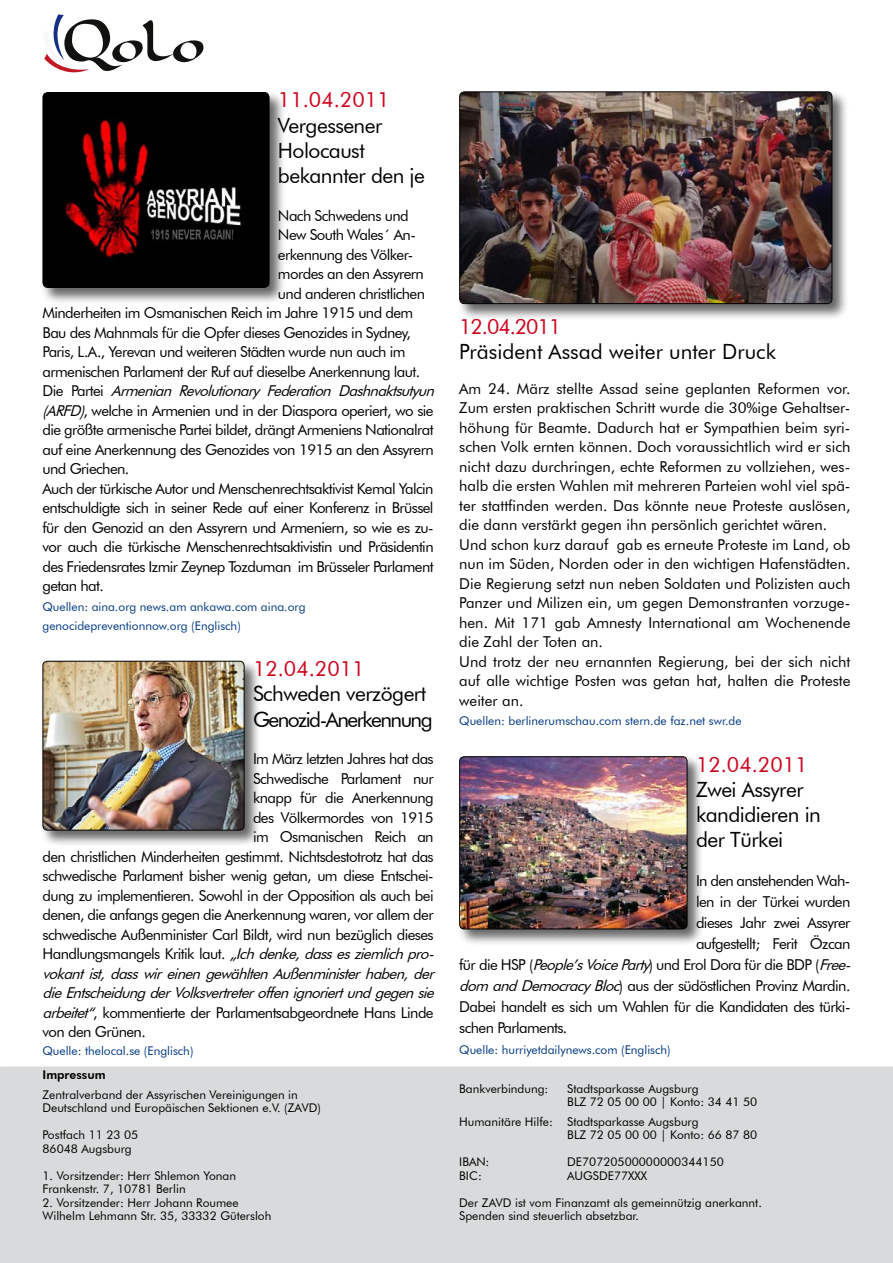
<style>
.page{position:relative;width:893px;height:1263px;background:#fff}
.page>*{position:absolute;margin:0;border:0;box-sizing:border-box;transform-origin:0 0}
.t1{font:70.05px "Dorovar FLF Carolus";color:#111210}
.t2{font:21px/25.2px "Futura BT";letter-spacing:-.025em;color:#000}
.t3{font:21px "Futura BT";color:#cd071e}
.t4{font:21px/25.2px "Futura BT";letter-spacing:-.075em;color:#000}
.t5{font:21px "Futura BT";color:#000}
.t6{font:15px "Futura BT";letter-spacing:-.04em;color:#000}
.t7{font:15px/19.5px "Futura BT";color:#000}
.t8{font:italic 15px "Futura BT";color:#000}
.t9{font:12px/13.5px "Futura BT";color:#000}
.t10{font:12px/19.5px "Futura BT";color:#003882}
.t11{font:800 12px "Futura BT";color:#000}
.s1{font-style:normal}
.s2{font-style:italic}
</style>
<div class="page">
<div style="left:0;top:1067px;width:893px;height:196px;background:#d9dadb"></div>
<svg style="left:44px;top:14px;width:45px;height:59px"></svg>
<div style="left:41px;top:90px;width:252px;height:221px;background:#000;opacity:.6"></div>
<img style="left:43px;top:93px;width:226px;height:194px">
<div style="left:43px;top:92px;width:226px;height:196px;border:1px solid #000;border-radius:5px"></div>
<div style="left:41px;top:659px;width:226px;height:194px;background:#000;opacity:.6"></div>
<img style="left:43px;top:661px;width:201px;height:169px">
<div style="left:43px;top:661px;width:201px;height:169px;border:1px solid #000;border-radius:4px"></div>
<div style="left:457px;top:754px;width:253px;height:199px;background:#000;opacity:.6"></div>
<img style="left:460px;top:757px;width:227px;height:172px">
<div style="left:459px;top:756px;width:228px;height:173px;border:1px solid #000;border-radius:4px"></div>
<div style="left:457px;top:89px;width:398px;height:238px;background:#000;opacity:.6"></div>
<img style="left:460px;top:92px;width:372px;height:212px">
<div style="left:459px;top:91px;width:373px;height:213px;border:1px solid #000;border-radius:5px"></div>
<h1 class="t1" style="left:64px;top:5px;width:143px">Qolo</h1>
<h2 class="t3" style="left:278px;top:87px;width:113px">11.04.2011</h2>
<h2 class="t2" style="left:278px;top:112px;width:148px">Vergessener<br>Holocaust bekannter den je</h2>
<p class="t6" style="left:278px;top:206px;width:132px">Nach Schwedens und</p>
<p class="t6" style="left:278px;top:226px;width:139px">New South Wales´ An-</p>
<p class="t6" style="left:278px;top:245px;width:137px">erkennung des Völker-</p>
<p class="t6" style="left:278px;top:265px;width:147px">mordes an den Assyrern</p>
<p class="t6" style="left:278px;top:284px;width:149px">und anderen christlichen</p>
<p class="t6" style="left:43px;top:304px;width:372px">Minderheiten im Osmanischen Reich im Jahre 1915 und dem</p>
<p class="t6" style="left:43px;top:323px;width:370px">Bau des Mahnmals für die Opfer dieses Genozides in Sydney,</p>
<p class="t6" style="left:43px;top:343px;width:364px">Paris, L.A., Yerevan und weiteren Städten wurde nun auch im</p>
<p class="t6" style="left:43px;top:362px;width:379px">armenischen Parlament der Ruf auf dieselbe Anerkennung laut.</p>
<p class="t8" style="left:43px;top:382px;width:397px"><span class="s1">D i e P a r t e i</span> Armenian Revolutionary Federation Dashnaktsutyun</p>
<p class="t6" style="left:43px;top:401px;width:393px"><span class="s2">(ARFD)</span>, welche in Armenien und in der Diaspora operiert, wo sie</p>
<p class="t6" style="left:43px;top:421px;width:393px">die größte armenische Partei bildet, drängt Armeniens Nationalrat</p>
<p class="t6" style="left:43px;top:440px;width:393px">auf eine Anerkennung des Genozides von 1915 an den Assyrern</p>
<p class="t6" style="left:43px;top:460px;width:88px">und Griechen.</p>
<p class="t6" style="left:43px;top:479px;width:393px">Auch der türkische Autor und Menschenrechtsaktivist Kemal Yalcin</p>
<p class="t6" style="left:43px;top:499px;width:393px">entschuldigte sich in seiner Rede auf einer Konferenz in Brüssel</p>
<p class="t6" style="left:43px;top:518px;width:393px">für den Genozid an den Assyrern und Armeniern, so wie es zu-</p>
<p class="t6" style="left:43px;top:538px;width:393px">vor auch die türkische Menschenrechtsaktivistin und Präsidentin</p>
<p class="t6" style="left:43px;top:557px;width:393px">des Friedensrates Izmir Zeynep Tozduman im Brüsseler Parlament</p>
<p class="t6" style="left:43px;top:577px;width:63px">getan hat.</p>
<p class="t10" style="left:43px;top:596px;width:265px">Quellen: aina.org news.am ankawa.com aina.org genocidepreventionnow.org (Englisch)</p>
<h2 class="t3" style="left:253px;top:656px;width:113px">12.04.2011</h2>
<h2 class="t4" style="left:253px;top:681px;width:181px">Schweden verzögert<br>Genozid-Anerkennung</h2>
<p class="t6" style="left:253px;top:750px;width:182px">Im März letzten Jahres hat das</p>
<p class="t6" style="left:253px;top:769px;width:182px">Schwedische Parlament nur</p>
<p class="t6" style="left:253px;top:789px;width:182px">knapp für die Anerkennung</p>
<p class="t6" style="left:253px;top:808px;width:182px">des Völkermordes von 1915</p>
<p class="t6" style="left:253px;top:828px;width:182px">im Osmanischen Reich an</p>
<p class="t6" style="left:43px;top:847px;width:393px">den christlichen Minderheiten gestimmt. Nichtsdestotrotz hat das</p>
<p class="t6" style="left:43px;top:867px;width:393px">schwedische Parlament bisher wenig getan, um diese Entschei-</p>
<p class="t6" style="left:43px;top:886px;width:393px">dung zu implementieren. Sowohl in der Opposition als auch bei</p>
<p class="t6" style="left:43px;top:906px;width:393px">denen, die anfangs gegen die Anerkennung waren, vor allem der</p>
<p class="t6" style="left:43px;top:925px;width:393px">schwedische Außenminister Carl Bildt, wird nun bezüglich dieses</p>
<p class="t8" style="left:43px;top:945px;width:398px"><span class="s1">Handlungsmangels Kritik laut.</span> „Ichdenke,dassesziemlichpro-</p>
<p class="t8" style="left:43px;top:964px;width:397px">vokantist,dasswireinengewähltenAußenministerhaben,der</p>
<p class="t8" style="left:43px;top:984px;width:397px">dieEntscheidungderVolksvertreteroffenignoriertundgegensie</p>
<p class="t6" style="left:43px;top:1003px;width:393px"><span class="s2">arbeitet“</span>, kommentierte der Parlamentsabgeordnete Hans Linde</p>
<p class="t6" style="left:43px;top:1023px;width:105px">von den Grünen.</p>
<p class="t10" style="left:43px;top:1041px;width:152px">Quelle: thelocal.se (Englisch)</p>
<p class="t11" style="left:43px;top:1068px;width:65px">Impressum</p>
<p class="t9" style="left:43px;top:1088px;width:280px">Zentralverband der Assyrischen Vereinigungen in<br>Deutschland und Europäischen Sektionen e.V. (ZAVD)</p>
<p class="t9" style="left:43px;top:1128px;width:97px">Postfach 11 23 05<br>86048 Augsburg</p>
<p class="t9" style="left:43px;top:1169px;width:195px">1. Vorsitzender: Herr Shlemon Yonan<br>Frankenstr. 7, 10781 Berlin</p>
<p class="t9" style="left:43px;top:1196px;width:230px">2. Vorsitzender: Herr Johann Roumee<br>Wilhelm Lehmann Str. 35, 33332 Gütersloh</p>
<h2 class="t3" style="left:459px;top:314px;width:104px">12.04.2011</h2>
<h2 class="t5" style="left:459px;top:339px;width:318px">Präsident Assad weiter unter Druck</h2>
<p class="t7" style="left:459px;top:379px;width:393px">Am 24. März stellte Assad seine geplanten Reformen vor.<br>Zum ersten praktischen Schritt wurde die 30%ige Gehaltser&shy;höhung für Beamte. Dadurch hat er Sympathien beim syri&shy;schen Volk ernten können. Doch voraussichtlich wird er sich nicht dazu durchringen, echte Reformen zu vollziehen, wes&shy;halb die ersten Wahlen mit mehreren Parteien wohl viel spä&shy;ter stattfinden werden. Das könnte neue Proteste auslösen, die dann verstärkt gegen ihn persönlich gerichtet wären.<br>Und schon kurz darauf gab es erneute Proteste im Land, ob nun im Süden, Norden oder in den wichtigen Hafenstädten.<br>Die Regierung setzt nun neben Soldaten und Polizisten auch Panzer und Milizen ein, um gegen Demonstranten vorzuge&shy;hen. Mit 171 gab Amnesty International am Wochenende die Zahl der Toten an.<br>Und trotz der neu ernannten Regierung, bei der sich nicht auf alle wichtige Posten was getan hat, halten die Proteste weiter an.</p>
<p class="t10" style="left:459px;top:711px;width:284px">Quellen: berlinerumschau.com stern.de faz.net swr.de</p>
<h2 class="t3" style="left:696px;top:751px;width:113px">12.04.2011</h2>
<h2 class="t2" style="left:696px;top:776px;width:126px">Zwei Assyrer kandidieren in der Türkei</h2>
<p class="t6" style="left:696px;top:872px;width:156px">In den anstehenden Wah-</p>
<p class="t6" style="left:696px;top:893px;width:156px">len in der Türkei wurden</p>
<p class="t6" style="left:696px;top:914px;width:156px">dieses Jahr zwei Assyrer</p>
<p class="t6" style="left:696px;top:935px;width:156px">aufgestellt; Ferit Özcan</p>
<p class="t6" style="left:459px;top:956px;width:397px">für die HSP (<span class="s2">People’sVoiceParty</span>) und Erol Dora für die BDP (<span class="s2">Free-</span></p>
<p class="t6" style="left:459px;top:977px;width:393px"><span class="s2">dom andDemocracyBloc</span>) aus der südöstlichen Provinz Mardin.</p>
<p class="t6" style="left:459px;top:998px;width:393px">Dabei handelt es sich um Wahlen für die Kandidaten des türki-</p>
<p class="t6" style="left:459px;top:1019px;width:110px">schen Parlaments.</p>
<p class="t10" style="left:459px;top:1040px;width:213px">Quelle: hurriyetdailynews.com (Englisch)</p>
<p class="t9" style="left:459px;top:1082px;width:91px">Bankverbindung:</p>
<p class="t9" style="left:567px;top:1082px;width:192px">Stadtsparkasse Augsburg<br>BLZ 72 05 00 00 | Konto: 34 41 50</p>
<p class="t9" style="left:567px;top:1115px;width:192px;text-indent:-108px">Humanitäre Hilfe: Stadtsparkasse Augsburg<br>BLZ 72 05 00 00 | Konto: 66 87 80</p>
<p class="t9" style="left:459px;top:1155px;width:32px">IBAN:</p>
<p class="t9" style="left:567px;top:1155px;width:158px">DE70720500000000344150</p>
<p class="t9" style="left:459px;top:1169px;width:24px">BIC:</p>
<p class="t9" style="left:567px;top:1169px;width:82px">AUGSDE77XXX</p>
<p class="t9" style="left:459px;top:1196px;width:304px">Der ZAVD ist vom Finanzamt als gemeinnützig anerkannt.<br>Spenden sind steuerlich absetzbar.</p>
</div>
